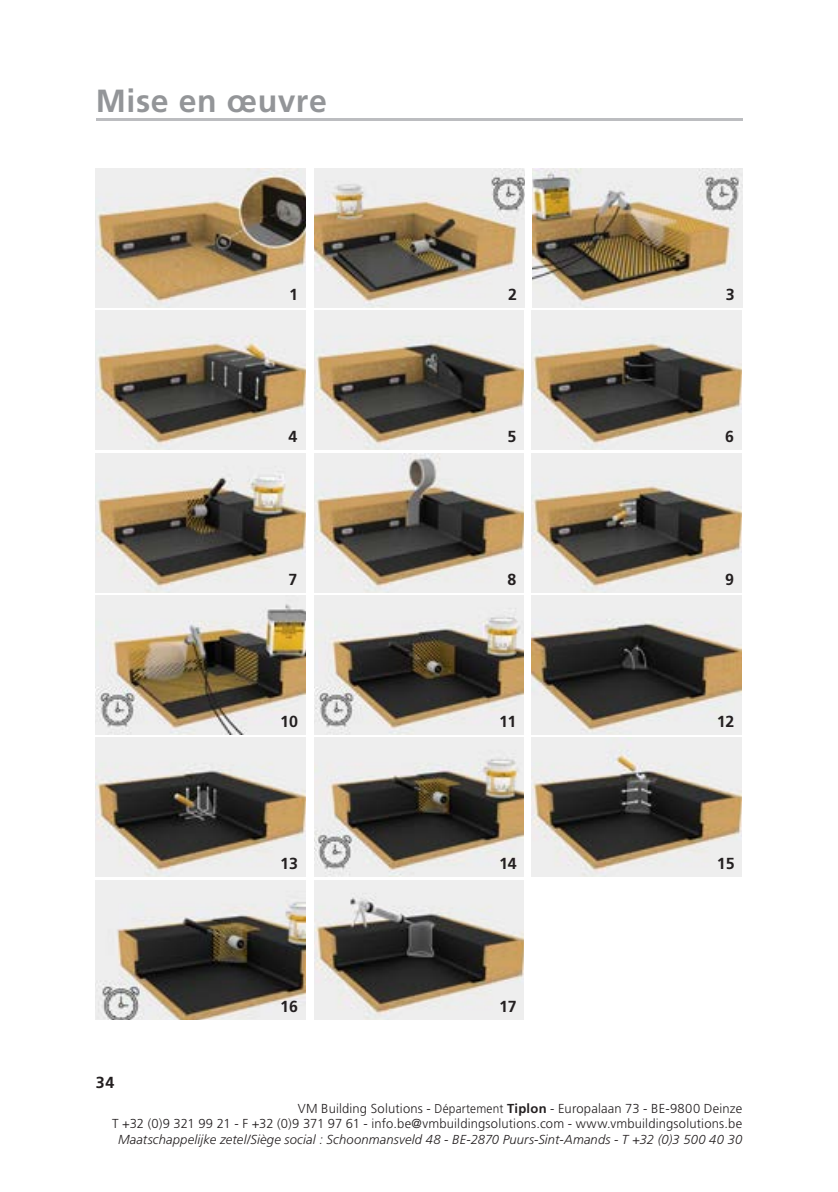
<style>
.page{position:relative;width:838px;height:1192px;background:#fff}
.page>*{position:absolute;margin:0;border:0;box-sizing:border-box;transform-origin:0 0}
.t1{font:700 32px "Frutiger";letter-spacing:.015em;color:#939598}
.t2{font:700 16px "Frutiger";color:#231f20}
.t3{font:300 13px/15.6px "Frutiger";letter-spacing:.015em;color:#231f20;text-align:right}
.t4{font:italic 300 13px "Frutiger";letter-spacing:.01em;color:#231f20}
.s1{font-size:12.8px}
.s2{font-weight:700}
</style>
<div class="page">
<hr style="left:96px;top:118px;width:646px;height:2px;background:#bcbdc0">
<img style="left:95px;top:311px;width:210px;height:138px">
<img style="left:314px;top:311px;width:210px;height:138px">
<img style="left:532px;top:311px;width:210px;height:138px">
<img style="left:95px;top:595px;width:210px;height:139px">
<img style="left:314px;top:595px;width:210px;height:139px">
<img style="left:532px;top:595px;width:210px;height:139px">
<img style="left:95px;top:453px;width:210px;height:139px">
<img style="left:314px;top:453px;width:210px;height:139px">
<img style="left:532px;top:453px;width:210px;height:139px">
<img style="left:95px;top:737px;width:210px;height:139px">
<img style="left:314px;top:737px;width:210px;height:139px">
<img style="left:532px;top:737px;width:210px;height:139px">
<img style="left:95px;top:880px;width:210px;height:139px">
<img style="left:314px;top:880px;width:210px;height:139px">
<img style="left:96px;top:168px;width:210px;height:139px">
<img style="left:315px;top:168px;width:209px;height:139px">
<img style="left:532px;top:168px;width:210px;height:139px">
<h1 class="t1" style="left:96px;top:82px;width:232px">Mise en œuvre</h1>
<p class="t2" style="left:289px;top:285px;width:10px">1</p>
<p class="t2" style="left:508px;top:285px;width:10px">2</p>
<p class="t2" style="left:726px;top:285px;width:10px">3</p>
<p class="t2" style="left:289px;top:427px;width:10px">4</p>
<p class="t2" style="left:507px;top:427px;width:10px">5</p>
<p class="t2" style="left:725px;top:427px;width:10px">6</p>
<p class="t2" style="left:289px;top:569px;width:10px">7</p>
<p class="t2" style="left:507px;top:569px;width:10px">8</p>
<p class="t2" style="left:725px;top:569px;width:10px">9</p>
<p class="t2" style="left:280px;top:712px;width:20px">10</p>
<p class="t2" style="left:499px;top:712px;width:19px">11</p>
<p class="t2" style="left:717px;top:712px;width:19px">12</p>
<p class="t2" style="left:280px;top:854px;width:19px">13</p>
<p class="t2" style="left:499px;top:854px;width:19px">14</p>
<p class="t2" style="left:717px;top:854px;width:19px">15</p>
<p class="t2" style="left:280px;top:996px;width:19px">16</p>
<p class="t2" style="left:499px;top:996px;width:19px">17</p>
<p class="t2" style="left:96px;top:1073px;width:20px">34</p>
<p class="t3" style="left:112px;top:1100px;width:631px">VM Building Solutions - <span class="s1">Département</span> <span class="s2">Tiplon</span> - Europalaan 73 - BE-9800 Deinze<br>T +32 (0)9 321 99 21 - F +32 (0)9 371 97 61 - info.be@vmbuildingsolutions.com - www.vmbuildingsolutions.be</p>
<p class="t4" style="left:118px;top:1131px;width:626px">Maatschappelijke zetel/Siège social : Schoonmansveld 48 - BE-2870 Puurs-Sint-Amands - T +32 (0)3 500 40 30</p>
</div>
